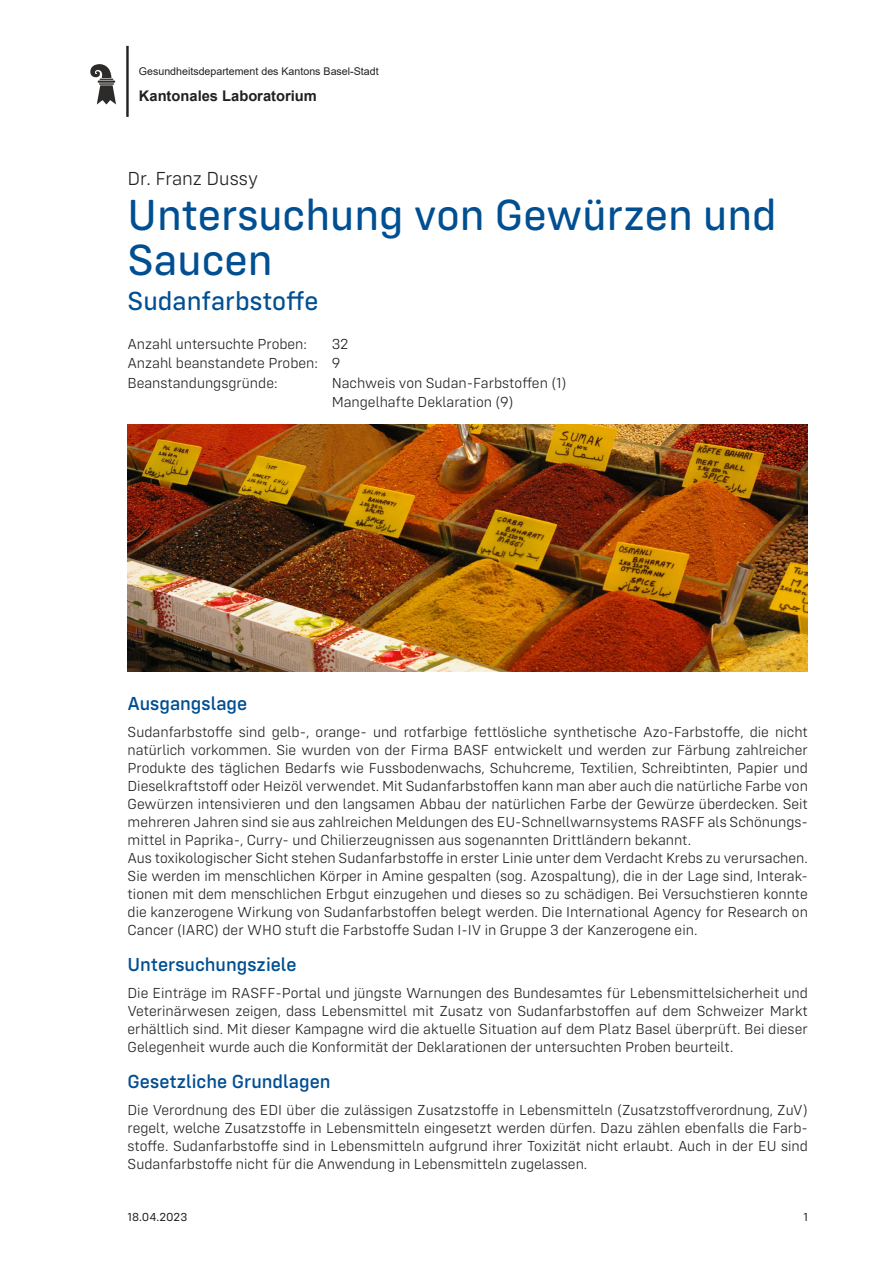
<style>
.page{position:relative;width:893px;height:1263px;background:#fff}
.page>*{position:absolute;margin:0;border:0;box-sizing:border-box;transform-origin:0 0}
.t1{font:45px/45px "Config Rounded Text";color:#004f92}
.Untertitel{font:27px "Config Rounded Text";color:#004f92}
.Zwischentitel{font:500 19.5px "Config Rounded";color:#004f92}
.t2{font:300 19.5px "Config Rounded";color:#231f20}
.Lauftext{font:300 15px/18px "Config Rounded";color:#231f20;text-align:justify}
.Proben{font:300 15px "Config Rounded";color:#231f20}
.t3{font:700 14.7px "Arial";color:#231f20}
.t4{font:12px "Config Rounded";color:#231f20}
.t5{font:10.65px "Arial";color:#231f20}
</style>
<div class="page">
<svg style="left:90px;top:64px;width:26px;height:40px"></svg>
<hr style="left:126px;top:46px;width:3px;height:71px;background:#231f20">
<img style="left:128px;top:424px;width:680px;height:247px">
<p class="t5" style="left:139px;top:64px;width:241px">Gesundheitsdepartement des Kantons Basel-Stadt</p>
<p class="t3" style="left:139px;top:86px;width:180px">Kantonales Laboratorium</p>
<p class="t2" style="left:128px;top:167px;width:132px">Dr. Franz Dussy</p>
<p class="t1" style="left:128px;top:192px;width:651px">Untersuchung von Gewürzen und<br>Saucen</p>
<p class="Untertitel" style="left:128px;top:285px;width:192px">Sudanfarbstoffe</p>
<p class="Proben" style="left:128px;top:335px;width:181px">Anzahl untersuchte Proben:</p>
<p class="Proben" style="left:332px;top:335px;width:18px">32</p>
<p class="Proben" style="left:128px;top:355px;width:214px">Anzahl beanstandete Proben: 9</p>
<p class="Proben" style="left:128px;top:374px;width:152px">Beanstandungsgründe:</p>
<p class="Proben" style="left:332px;top:374px;width:236px">Nachweis von Sudan-Farbstoffen (1)</p>
<p class="Proben" style="left:332px;top:394px;width:183px">Mangelhafte Deklaration (9)</p>
<p class="Zwischentitel" style="left:128px;top:692px;width:121px">Ausgangslage</p>
<p class="Lauftext" style="left:128px;top:723px;width:682px">Sudanfarbstoffe sind gelb-, orange- und rotfarbige fettlösliche synthetische Azo-Farbstoffe, die nicht natürlich vorkommen. Sie wurden von der Firma BASF entwickelt und werden zur Färbung zahlreicher Produkte des täglichen Bedarfs wie Fussbodenwachs, Schuhcreme, Textilien, Schreibtinten, Papier und Dieselkraftstoff oder Heizöl verwendet. Mit Sudanfarbstoffen kann man aber auch die natürliche Farbe von Gewürzen intensivieren und den langsamen Abbau der natürlichen Farbe der Gewürze überdecken. Seit mehreren Jahren sind sie aus zahlreichen Meldungen des EU-Schnellwarnsystems RASFF als Schönungs&shy;mittel in Paprika-, Curry- und Chilierzeugnissen aus sogenannten Drittländern bekannt.</p>
<p class="Lauftext" style="left:128px;top:849px;width:682px">Aus toxikologischer Sicht stehen Sudanfarbstoffe in erster Linie unter dem Verdacht Krebs zu verursachen.<br>Sie werden im menschlichen Körper in Amine gespalten (sog. Azospaltung), die in der Lage sind, Interak&shy;tionen mit dem menschlichen Erbgut einzugehen und dieses so zu schädigen. Bei Versuchstieren konnte die kanzerogene Wirkung von Sudanfarbstoffen belegt werden. Die International Agency for Research on Cancer (IARC) der WHO stuft die Farbstoffe Sudan I-IV in Gruppe 3 der Kanzerogene ein.</p>
<p class="Zwischentitel" style="left:128px;top:953px;width:171px">Untersuchungsziele</p>
<p class="Lauftext" style="left:128px;top:984px;width:682px">Die Einträge im RASFF-Portal und jüngste Warnungen des Bundesamtes für Lebensmittelsicherheit und Veterinärwesen zeigen, dass Lebensmittel mit Zusatz von Sudanfarbstoffen auf dem Schweizer Markt erhältlich sind. Mit dieser Kampagne wird die aktuelle Situation auf dem Platz Basel überprüft. Bei dieser Gelegenheit wurde auch die Konformität der Deklarationen der untersuchten Proben beurteilt.</p>
<p class="Zwischentitel" style="left:128px;top:1070px;width:204px">Gesetzliche Grundlagen</p>
<p class="Lauftext" style="left:128px;top:1101px;width:682px">Die Verordnung des EDI über die zulässigen Zusatzstoffe in Lebensmitteln (Zusatzstoffverordnung, ZuV) regelt, welche Zusatzstoffe in Lebensmitteln eingesetzt werden dürfen. Dazu zählen ebenfalls die Farb&shy;stoffe. Sudanfarbstoffe sind in Lebensmitteln aufgrund ihrer Toxizität nicht erlaubt. Auch in der EU sind Sudanfarbstoffe nicht für die Anwendung in Lebensmitteln zugelassen.</p>
<p class="t4" style="left:128px;top:1210px;width:61px">18.04.2023</p>
<p class="t4" style="left:803px;top:1210px;width:6px">1</p>
</div>
